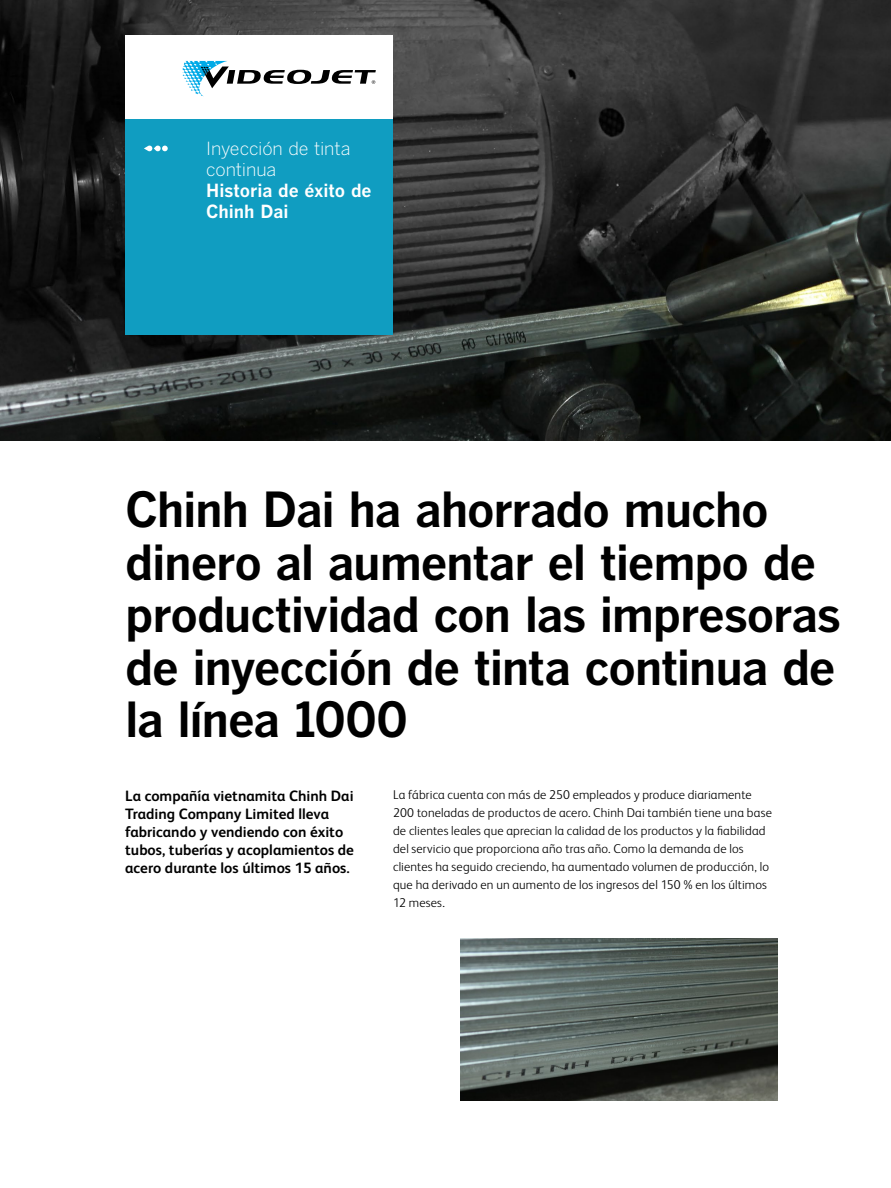
<style>
.page{position:relative;width:891px;height:1188px;background:#fff}
.page>*{position:absolute;margin:0;border:0;box-sizing:border-box;transform-origin:0 0}
.t1{font:700 48px/52.5px "Benton Gothic";letter-spacing:-.03em;color:#000}
.t2{font:700 18px/21px "Benton Gothic";letter-spacing:-.005em;color:#fff}
.t3{font:300 18px/21px "Benton Gothic";letter-spacing:-.01em;color:#fff}
.t4{font:700 15px/18px "FS Albert Pro";color:#000}
.t5{font:300 12.75px/18px "FS Albert Pro";letter-spacing:.01em;color:#000}
</style>
<div class="page">
<img style="left:0;top:0;width:891px;height:441px">
<div style="left:125px;top:36px;width:268px;height:83px;background:#fff"></div>
<svg style="left:183px;top:61px;width:193px;height:35px"></svg>
<div style="left:125px;top:119px;width:268px;height:216px;background:#109dc1"></div>
<svg style="left:144px;top:146px;width:24px;height:5px"></svg>
<img style="left:460px;top:939px;width:318px;height:162px">
<h2 class="t3" style="left:206px;top:138px;width:146px">Inyección de tinta continua</h2>
<h2 class="t2" style="left:206px;top:180px;width:167px">Historia de éxito de<br>Chinh Dai</h2>
<h1 class="t1" style="left:125px;top:484px;width:717px">Chinh Dai ha ahorrado mucho dinero al aumentar el tiempo de productividad con las impresoras de inyección de tinta continua de la línea 1000</h1>
<p class="t4" style="left:125px;top:786px;width:230px">La compañía vietnamita Chinh Dai Trading Company Limited lleva fabricando y vendiendo con éxito tubos, tuberías y acoplamientos de acero durante los últimos 15 años.</p>
<p class="t5" style="left:393px;top:785px;width:380px">La fábrica cuenta con más de 250 empleados y produce diariamente 200 toneladas de productos de acero. Chinh Dai también tiene una base de clientes leales que aprecian la calidad de los productos y la fiabilidad del servicio que proporciona año tras año. Como la demanda de los clientes ha seguido creciendo, ha aumentado volumen de producción, lo que ha derivado en un aumento de los ingresos del 150 % en los últimos 12 meses.</p>
</div>
